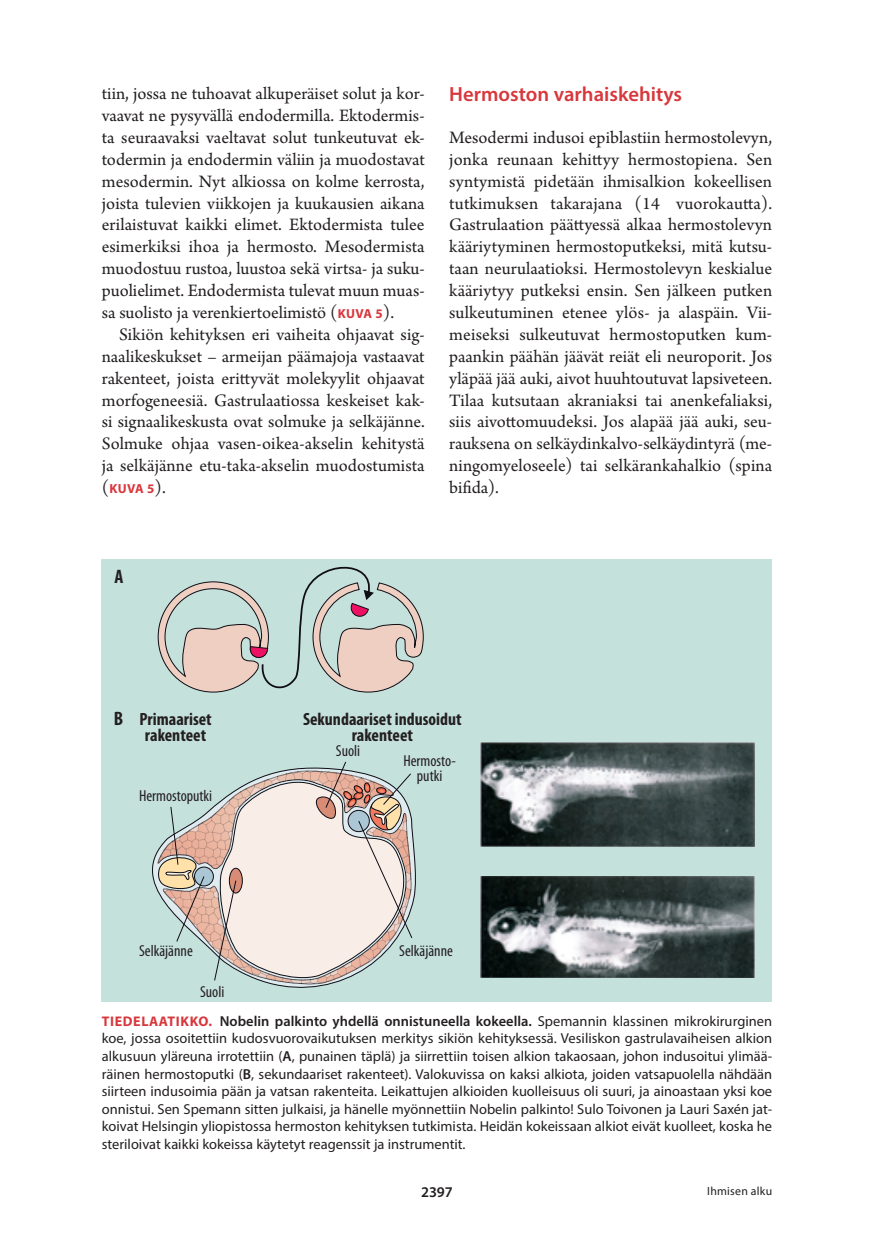
<style>
.page{position:relative;width:874px;height:1241px;background:#fff}
.page>*{position:absolute;margin:0;border:0;box-sizing:border-box;transform-origin:0 0}
.v1{font:600 20.65px "Myriad Pro";color:#d8373c}
.t1{font:700 condensed 19.6px "Myriad Pro";color:#231f20}
.l_ei_sis{font:18.38px/21.9px "Arno Pro";color:#231f20;text-align:justify}
.t2{font:700 condensed 17.68px/15.9px "Myriad Pro";color:#231f20;text-align:center}
.t3{font:condensed 15.92px/15.9px "Myriad Pro";color:#231f20;text-align:center}
.t4{font:600 14.88px "Myriad Pro";color:#231f20}
.kt{font:14.35px/17.5px "Myriad Pro";color:#231f20;text-align:justify}
.t5{font:700 13.12px "Myriad Pro";color:#d8373c}
.Ala{font:11.9px "Myriad Pro";letter-spacing:.02em;color:#231f20}
.s1{font-family:"Myriad Pro";font-weight:700;font-size:13.12px;color:#d8373c}
.s2{font-family:"Arno Pro";font-weight:400;font-size:18.38px;color:#231f20}
.s3{font-weight:700;font-size:14px;color:#d8373c}
.s4{font-weight:600}
</style>
<div class="page">
<div style="left:101px;top:559px;width:670px;height:442px;background:#c5e1dc"></div>
<svg style="left:157px;top:566px;width:267px;height:127px"></svg>
<img style="left:152px;top:835px;width:264px;height:153px">
<svg style="left:156px;top:761px;width:257px;height:222px"></svg>
<img style="left:480px;top:742px;width:273px;height:104px">
<img style="left:480px;top:876px;width:273px;height:101px">
<p class="l_ei_sis" style="left:102px;top:84px;width:324px">tiin, jossa ne tuhoavat alkuperäiset solut ja kor&shy;vaavat ne pysyvällä endodermilla. Ektodermis&shy;ta seuraavaksi vaeltavat solut tunkeutuvat ek&shy;todermin ja endodermin väliin ja muodostavat mesodermin. Nyt alkiossa on kolme kerrosta, joista tulevien viikkojen ja kuukausien aikana erilaistuvat kaikki elimet. Ektodermista tulee esimerkiksi ihoa ja hermosto. Mesodermista muodostuu rustoa, luustoa sekä virtsa- ja suku&shy;puolielimet. Endodermista tulevat muun muas&shy;sa suolisto ja verenkiertoelimistö (<span class="s1">KUVA 5</span>).</p>
<p class="l_ei_sis" style="left:102px;top:324px;width:324px;text-indent:17px">Sikiön kehityksen eri vaiheita ohjaavat sig&shy;naalikeskukset – armeijan päämajoja vastaavat rakenteet, joista erittyvät molekyylit ohjaavat morfogeneesiä. Gastrulaatiossa keskeiset kak&shy;si signaalikeskusta ovat solmuke ja selkäjänne.<br>Solmuke ohjaa vasen-oikea-akselin kehitystä ja selkäjänne etu-taka-akselin muodostumista</p>
<p class="t5" style="left:102px;top:480px;width:65px"><span class="s2">(</span>KUVA 5<span class="s2">).</span></p>
<p class="v1" style="left:449px;top:81px;width:234px">Hermoston varhaiskehitys</p>
<p class="l_ei_sis" style="left:449px;top:127px;width:324px">Mesodermi indusoi epiblastiin hermostolevyn, jonka reunaan kehittyy hermostopiena. Sen syntymistä pidetään ihmisalkion kokeellisen tutkimuksen takarajana (14 vuorokautta).<br>Gastrulaation päättyessä alkaa hermostolevyn kääriytyminen hermostoputkeksi, mitä kutsu&shy;taan neurulaatioksi. Hermostolevyn keskialue kääriytyy putkeksi ensin. Sen jälkeen putken sulkeutuminen etenee ylös- ja alaspäin. Vii&shy;meiseksi sulkeutuvat hermostoputken kum&shy;paankin päähän jäävät reiät eli neuroporit. Jos yläpää jää auki, aivot huuhtoutuvat lapsiveteen.<br>Tilaa kutsutaan akraniaksi tai anenkefaliaksi, siis aivottomuudeksi. Jos alapää jää auki, seu&shy;rauksena on selkäydinkalvo-selkäydintyrä (me&shy;ningomyeloseele) tai selkärankahalkio (spina bifida).</p>
<p class="t1" style="left:114px;top:563px;width:10px">A</p>
<p class="t1" style="left:114px;top:706px;width:11px">B</p>
<p class="t2" style="left:139px;top:711px;width:74px">Primaariset rakenteet</p>
<p class="t2" style="left:303px;top:711px;width:160px">Sekundaariset indusoidut rakenteet</p>
<p class="t3" style="left:139px;top:787px;width:75px">Hermostoputki</p>
<p class="t3" style="left:336px;top:742px;width:26px">Suoli</p>
<p class="t3" style="left:403px;top:752px;width:54px">Hermosto&shy;putki</p>
<p class="t3" style="left:139px;top:942px;width:55px">Selkäjänne</p>
<p class="t3" style="left:200px;top:983px;width:26px">Suoli</p>
<p class="t3" style="left:399px;top:942px;width:55px">Selkäjänne</p>
<p class="kt" style="left:102px;top:1011px;width:671px"><span class="s3">TIEDELAATIKKO.</span> <span class="s4">Nobelin palkinto yhdellä onnistuneella kokeella.</span> Spemannin klassinen mikrokirurginen koe, jossa osoitettiin kudosvuorovaikutuksen merkitys sikiön kehityksessä. Vesiliskon gastrulavaiheisen alkion alkusuun yläreuna irrotettiin (<span class="s4">A</span>, punainen täplä) ja siirrettiin toisen alkion takaosaan, johon indusoitui ylimää‑ räinen hermostoputki (<span class="s4">B</span>, sekundaariset rakenteet). Valokuvissa on kaksi alkiota, joiden vatsapuolella nähdään siirteen indusoimia pään ja vatsan rakenteita. Leikattujen alkioiden kuolleisuus oli suuri, ja ainoastaan yksi koe onnistui. Sen Spemann sitten julkaisi, ja hänelle myönnettiin Nobelin palkinto! Sulo Toivonen ja Lauri Saxén jat‑ koivat Helsingin yliopistossa hermoston kehityksen tutkimista. Heidän kokeissaan alkiot eivät kuolleet, koska he steriloivat kaikki kokeissa käytetyt reagenssit ja instrumentit.</p>
<p class="Ala" style="left:706px;top:1183px;width:66px">Ihmisen alku</p>
<p class="t4" style="left:421px;top:1182px;width:33px">2397</p>
</div>
